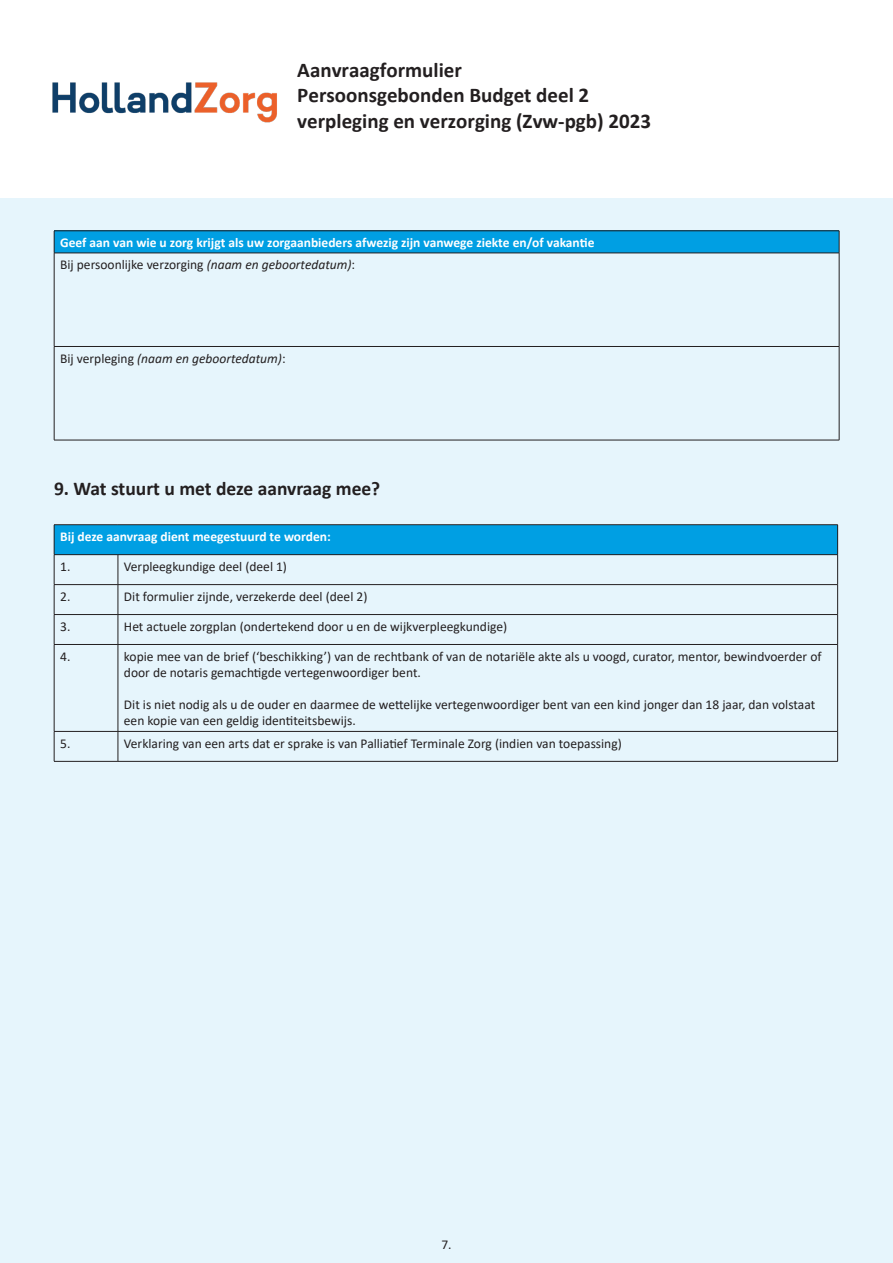
<style>
.page{position:relative;width:893px;height:1263px;background:#e6f5fc}
.page>*{position:absolute;margin:0;border:0;box-sizing:border-box;transform-origin:0 0}
.Calibri_bold_kop{font:700 21px "Calibri";color:#231f20}
.t1{font:700 19.5px "Calibri";color:#231f20}
.t2{font:13.5px/16.2px "Calibri";color:#231f20}
.t3{font:700 13.5px "Calibri";color:#fff}
.t4{font:italic 13.5px "Calibri";color:#231f20}
.s1{font-style:italic}
.s2{font-style:normal}
</style>
<div class="page">
<div style="left:54px;top:231px;width:785px;height:22px;background:#009fe3"></div>
<hr style="left:54px;top:231px;width:785px;height:1px;background:#231f20">
<svg style="left:54px;top:231px;width:1px;height:22px"></svg>
<svg style="left:839px;top:231px;width:1px;height:22px"></svg>
<hr style="left:54px;top:253px;width:785px;height:1px;background:#231f20">
<hr style="left:54px;top:253px;width:1px;height:93px;background:#231f20">
<hr style="left:839px;top:253px;width:1px;height:93px;background:#231f20">
<hr style="left:54px;top:346px;width:785px;height:1px;background:#231f20">
<hr style="left:54px;top:347px;width:1px;height:93px;background:#231f20">
<hr style="left:839px;top:347px;width:1px;height:93px;background:#231f20">
<hr style="left:54px;top:440px;width:785px;height:1px;background:#231f20">
<div style="left:0;top:0;width:893px;height:198px;background:#fff"></div>
<img style="left:52px;top:82px;width:225px;height:40px">
<div style="left:54px;top:525px;width:784px;height:30px;background:#009fe3"></div>
<hr style="left:54px;top:524px;width:64px;height:1px;background:#231f20">
<hr style="left:118px;top:524px;width:720px;height:1px;background:#231f20">
<hr style="left:54px;top:554px;width:64px;height:1px;background:#231f20">
<hr style="left:118px;top:554px;width:720px;height:1px;background:#231f20">
<hr style="left:54px;top:584px;width:64px;height:1px;background:#231f20">
<hr style="left:118px;top:584px;width:720px;height:1px;background:#231f20">
<hr style="left:54px;top:614px;width:64px;height:1px;background:#231f20">
<svg style="left:54px;top:525px;width:1px;height:119px"></svg>
<hr style="left:118px;top:614px;width:720px;height:1px;background:#231f20">
<svg style="left:118px;top:555px;width:1px;height:89px"></svg>
<svg style="left:837px;top:525px;width:1px;height:119px"></svg>
<hr style="left:54px;top:644px;width:64px;height:1px;background:#231f20">
<hr style="left:54px;top:645px;width:1px;height:86px;background:#231f20">
<hr style="left:118px;top:644px;width:720px;height:1px;background:#231f20">
<hr style="left:118px;top:645px;width:1px;height:86px;background:#231f20">
<hr style="left:837px;top:645px;width:1px;height:86px;background:#231f20">
<hr style="left:54px;top:731px;width:64px;height:1px;background:#231f20">
<hr style="left:54px;top:731px;width:1px;height:30px;background:#231f20">
<hr style="left:118px;top:731px;width:720px;height:1px;background:#231f20">
<hr style="left:118px;top:731px;width:1px;height:30px;background:#231f20">
<hr style="left:837px;top:731px;width:1px;height:30px;background:#231f20">
<hr style="left:54px;top:761px;width:64px;height:1px;background:#231f20">
<hr style="left:118px;top:761px;width:720px;height:1px;background:#231f20">
<p class="Calibri_bold_kop" style="left:297px;top:55px;width:166px">Aanvraagformulier</p>
<p class="Calibri_bold_kop" style="left:297px;top:80px;width:293px">Persoonsgebonden Budget deel 2</p>
<p class="Calibri_bold_kop" style="left:297px;top:106px;width:355px">verpleging en verzorging (Zvw-pgb) 2023</p>
<p class="t3" style="left:60px;top:233px;width:536px">Geef aan van wie u zorg krijgt als uw zorgaanbieders afwezig zijn vanwege ziekte en/of vakantie</p>
<p class="t2" style="left:60px;top:256px;width:296px">Bij persoonlijke verzorging <span class="s1">(naam en geboortedatum)</span>:</p>
<p class="t4" style="left:60px;top:349px;width:227px"><span class="s2">Bij verpleging</span> (naam en geboortedatum)<span class="s2">:</span></p>
<p class="t1" style="left:54px;top:475px;width:328px">9. Wat stuurt u met deze aanvraag mee?</p>
<p class="t3" style="left:60px;top:527px;width:272px">Bij deze aanvraag dient meegestuurd te worden:</p>
<p class="t2" style="left:60px;top:558px;width:12px">1.</p>
<p class="t2" style="left:124px;top:558px;width:165px">Verpleegkundige deel (deel 1)</p>
<p class="t2" style="left:60px;top:588px;width:12px">2.</p>
<p class="t2" style="left:124px;top:588px;width:245px">Dit formulier zijnde, verzekerde deel (deel 2)</p>
<p class="t2" style="left:60px;top:618px;width:12px">3.</p>
<p class="t2" style="left:124px;top:618px;width:385px">Het actuele zorgplan (ondertekend door u en de wijkverpleegkundige)</p>
<p class="t2" style="left:60px;top:648px;width:12px">4.</p>
<p class="t2" style="left:124px;top:648px;width:699px">kopie mee van de brief (‘beschikking’) van de rechtbank of van de notariële akte als u voogd, curator, mentor, bewindvoerder of door de notaris gemachtigde vertegenwoordiger bent.</p>
<p class="t2" style="left:124px;top:696px;width:693px">Dit is niet nodig als u de ouder en daarmee de wettelijke vertegenwoordiger bent van een kind jonger dan 18 jaar, dan volstaat een kopie van een geldig identiteitsbewijs.</p>
<p class="t2" style="left:60px;top:735px;width:12px">5.</p>
<p class="t2" style="left:124px;top:735px;width:499px">Verklaring van een arts dat er sprake is van Palliatief Terminale Zorg (indien van toepassing)</p>
<p class="t2" style="left:441px;top:1236px;width:12px">7.</p>
</div>
